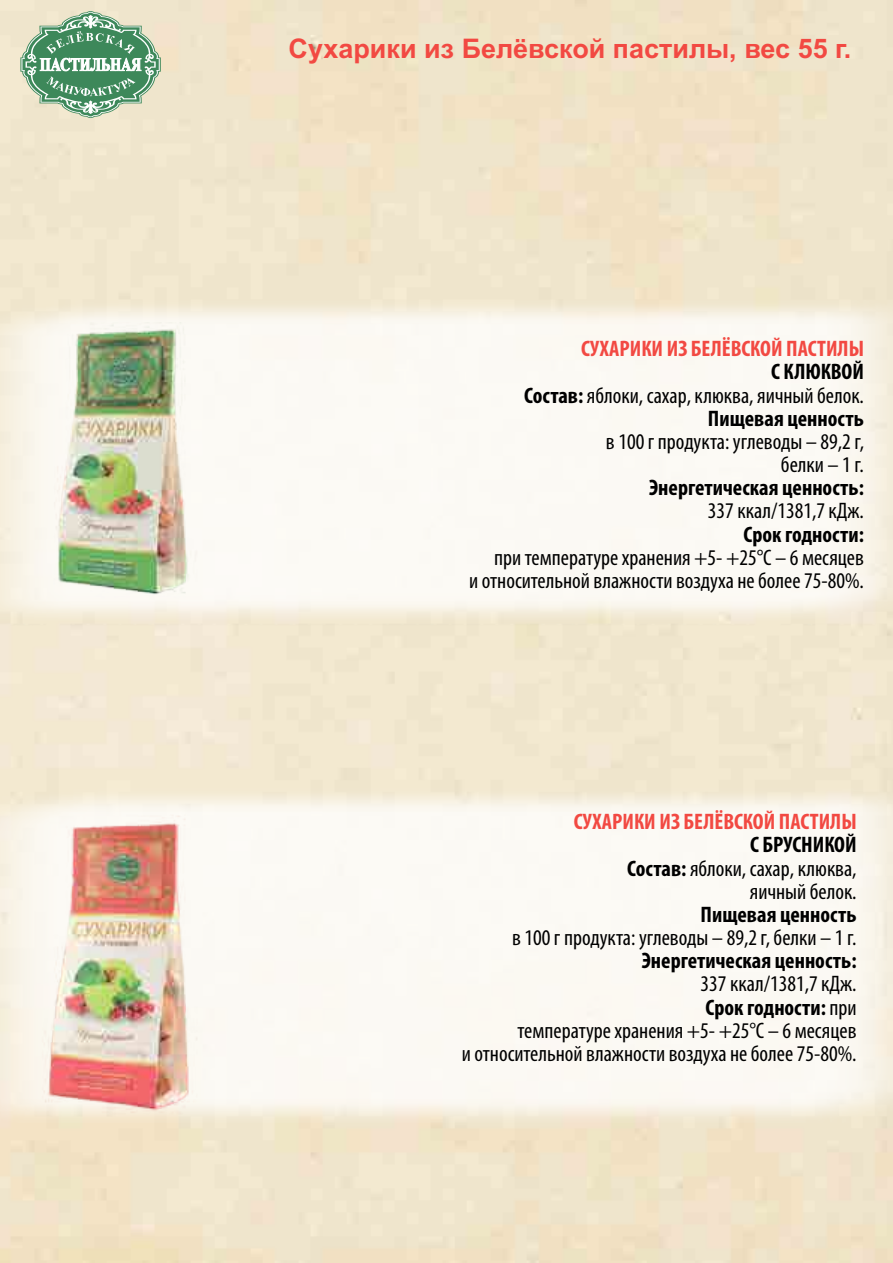
<style>
.page{position:relative;width:893px;height:1263px;background:#fff}
.page>*{position:absolute;margin:0;border:0;box-sizing:border-box;transform-origin:0 0}
.t1{font:700 27px "Arial";color:#f24942}
.t2{font:condensed 22.5px/23.1px "Myriad Pro";color:#000;text-align:right}
.t3{font:700 condensed 22.5px "Myriad Pro";color:#000}
.t4{font:700 condensed 22.5px "Myriad Pro";color:#f24942}
.s1{font-weight:700}
</style>
<div class="page">
<svg style="left:20px;top:11px;width:141px;height:107px;background:#93b898"></svg>
<img style="left:43px;top:322px;width:161px;height:291px">
<img style="left:31px;top:815px;width:185px;height:312px">
<p class="t1" style="left:288px;top:30px;width:564px">Сухарики из Белёвской пастилы, вес 55 г.</p>
<p class="t4" style="left:581px;top:334px;width:284px">СУХАРИКИ ИЗ БЕЛЁВСКОЙ ПАСТИЛЫ</p>
<p class="t2" style="left:524px;top:360px;width:341px"><span class="s1">С КЛЮКВОЙ<br>Состав:</span> яблоки, сахар, клюква, яичный белок.<br><span class="s1">Пищевая ценность</span></p>
<p class="t2" style="left:606px;top:430px;width:260px">в 100 г продукта: углеводы – 89,2 г, белки – 1 г.</p>
<p class="t3" style="left:649px;top:474px;width:216px">Энергетическая ценность:</p>
<p class="t2" style="left:708px;top:499px;width:158px">337 ккал/1381,7 кДж.</p>
<p class="t3" style="left:743px;top:520px;width:122px">Срок годности:</p>
<p class="t2" style="left:469px;top:545px;width:396px">при температуре хранения +5- +25°С – 6 месяцев<br>и относительной влажности воздуха не более 75-80%.</p>
<p class="t4" style="left:574px;top:807px;width:284px">СУХАРИКИ ИЗ БЕЛЁВСКОЙ ПАСТИЛЫ</p>
<p class="t2" style="left:627px;top:833px;width:231px"><span class="s1">С БРУСНИКОЙ<br>Состав:</span> яблоки, сахар, клюква, яичный белок.</p>
<p class="t3" style="left:701px;top:900px;width:158px">Пищевая ценность</p>
<p class="t2" style="left:512px;top:926px;width:346px">в 100 г продукта: углеводы – 89,2 г, белки – 1 г.</p>
<p class="t3" style="left:642px;top:947px;width:216px">Энергетическая ценность:</p>
<p class="t2" style="left:462px;top:972px;width:396px">337 ккал/1381,7 кДж.<br><span class="s1">Срок годности:</span> при<br>температуре хранения +5- +25°С – 6 месяцев<br>и относительной влажности воздуха не более 75-80%.</p>
</div>
